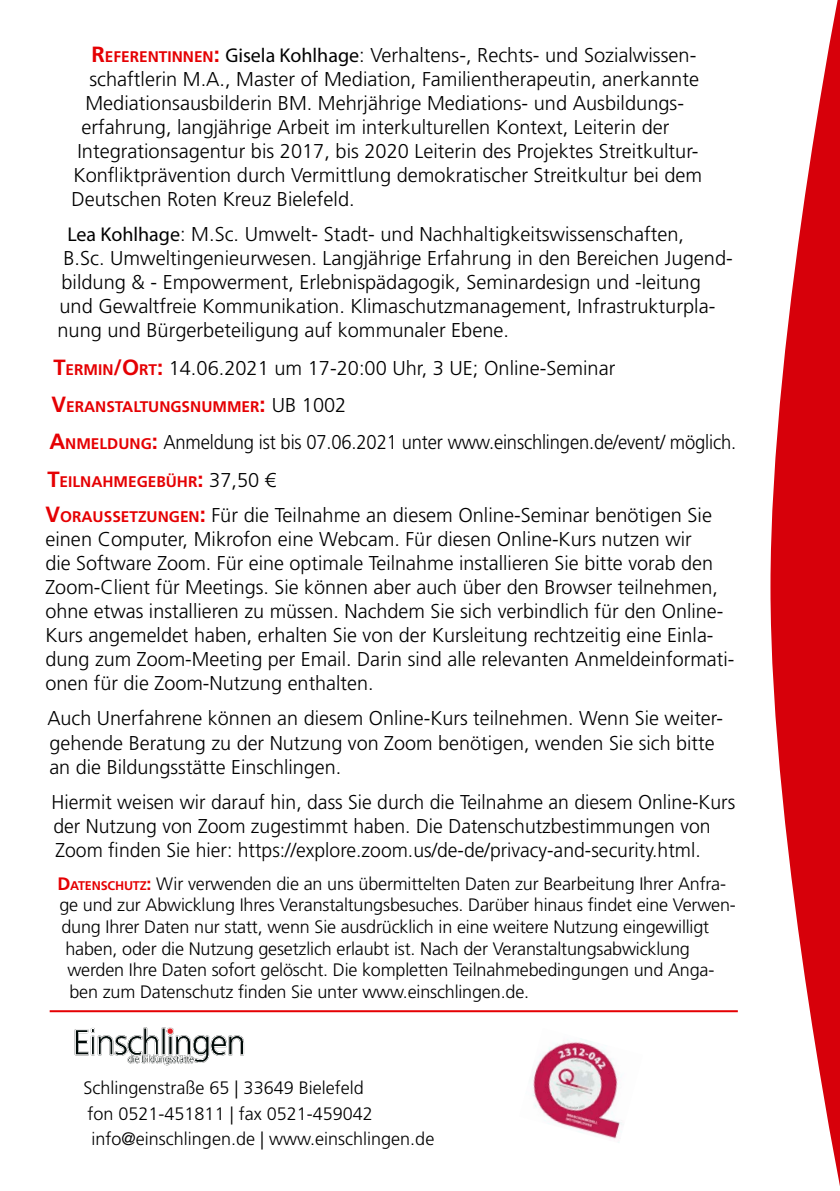
<style>
.page{position:relative;width:840px;height:1191px;background:#fff}
.page>*{position:absolute;margin:0;border:0;box-sizing:border-box;transform-origin:0 0}
.bedingungen{font:300 20px/24px "Frutiger LT Std";color:#000}
.bedingungen-2{font:300 20px "Frutiger LT Std";color:#000;scale:.92 1}
.daten{font:300 20px "Frutiger LT Std";color:#000}
.bedingungen-3{font:300 18px "Frutiger LT Std";letter-spacing:-.01em;color:#000}
.adresse{font:300 18px "Frutiger LT Std";color:#000}
.bedingungen-4{font:700 15.4px "Frutiger LT Std";color:#e50003}
.s1{font-weight:700;font-size:22px;color:#e50003}
.s2{font-weight:700;font-size:15.4px;color:#e50003}
.s3{font-family:"Myriad Pro";font-weight:400}
.s4{font-size:22px}
.s5{font-weight:300;font-size:20px;color:#000}
.s6{font-weight:700;color:#e50003}
.s7{font-weight:700;font-size:12.6px;color:#e50003}
</style>
<div class="page">
<img style="left:74px;top:1027px;width:171px;height:39px">
<img style="left:532px;top:1038px;width:90px;height:105px">
<hr style="left:50px;top:1010px;width:687px;height:2px;background:#e50003">
<svg style="left:770px;top:0;width:69px;height:1181px;fill:#d7000a"></svg>
<p class="bedingungen" style="left:91px;top:43px;width:606px"><span class="s1">R</span><span class="s2">EFERENTINNEN</span><span class="s1">:</span> <span class="s3">Gisela Kohlhage</span>: Verhaltens-, Rechts- und Sozialwissen-</p>
<p class="bedingungen" style="left:89px;top:67px;width:610px">schaftlerin M.A., Master of Mediation, Familientherapeutin, anerkannte</p>
<p class="bedingungen" style="left:85px;top:91px;width:599px">Mediationsausbilderin BM. Mehrjährige Mediations- und Ausbildungs-</p>
<p class="bedingungen" style="left:81px;top:115px;width:589px">erfahrung, langjä hrige Arbeit im interkulturellen Kontext, Leiterin der</p>
<p class="bedingungen" style="left:77px;top:139px;width:622px">Integrationsagentur bis 2017, bis 2020 Leiterin des Projektes Streitkultur-</p>
<p class="bedingungen" style="left:73px;top:163px;width:630px">Konfliktprävention durch Vermittlung demokratischer Streitkultur bei dem</p>
<p class="bedingungen" style="left:71px;top:187px;width:285px">Deutschen Roten Kreuz Bielefeld.</p>
<p class="bedingungen" style="left:67px;top:223px;width:618px"><span class="s3">Lea Kohlhage</span>: M.Sc. Umwelt- Stadt- und Nachhaltigkeitswissenschaften,</p>
<p class="bedingungen" style="left:63px;top:247px;width:670px">B.Sc. Umweltingenieurwesen. Langjährige Erfahrung in den Bereichen Jugend-</p>
<p class="bedingungen" style="left:61px;top:271px;width:640px">bildung &amp; - Empowerment, Erlebnispädagogik, Seminardesign und -leitung</p>
<p class="bedingungen" style="left:59px;top:295px;width:657px">und Gewaltfreie Kommunikation. Klimaschutzmanagement, Infrastrukturpla-</p>
<p class="bedingungen" style="left:57px;top:319px;width:453px">nung und Bürgerbeteiligung auf kommunaler Ebene.</p>
<p class="daten" style="left:53px;top:356px;width:563px"><span class="s1">T</span><span class="s2">ERMIN</span><span class="s1">/O</span><span class="s2">RT</span><span class="s1">:</span> 14.06.2021 um 17-20:00 Uhr, 3 UE; Online-Seminar</p>
<p class="bedingungen-4" style="left:51px;top:397px;width:296px"><span class="s4">V</span>ERANSTALTUNGSNUMMER<span class="s4">:</span> <span class="s5">UB 1002</span></p>
<p class="bedingungen-2" style="left:49px;top:431px;width:747px"><span class="s1">A</span><span class="s2">NMELDUNG</span><span class="s1">:</span> Anmeldung ist bis 07.06.2021 unter www.einschlingen.de/event/ möglich.</p>
<p class="bedingungen-4" style="left:47px;top:472px;width:230px"><span class="s4">T</span>EILNAHMEGEBÜHR<span class="s4">:</span> <span class="s5">37,50 €</span></p>
<p class="bedingungen" style="left:45px;top:503px;width:690px"><span class="s1">V</span><span class="s2">ORAUSSETZUNGEN</span><span class="s1">:</span> Für die Teilnahme an diesem Online-Seminar benötigen Sie einen Computer, Mikrofon eine Webcam. Für diesen Online-Kurs nutzen wir<br>die Software Zoom. Für eine optimale Teilnahme installieren Sie bitte vorab den Zoom-Client für Meetings. Sie können aber auch über den Browser teilnehmen, ohne etwas installieren zu müssen. Nachdem Sie sich verbindlich für den Online-Kurs angemeldet haben, erhalten Sie von der Kursleitung rechtzeitig eine Einla&shy;dung zum Zoom-Meeting per Email. Darin sind alle relevanten Anmeldeinformati&shy;onen für die Zoom-Nutzung enthalten.</p>
<p class="bedingungen" style="left:47px;top:707px;width:676px">Auch Unerfahrene können an diesem Online-Kurs teilnehmen. Wenn Sie weiter&shy;gehende Beratung zu der Nutzung von Zoom benötigen, wenden Sie sich bitte an die Bildungsstätte Einschlingen.</p>
<p class="bedingungen" style="left:51px;top:790px;width:685px">Hiermit weisen wir darauf hin, dass Sie durch die Teilnahme an diesem Online-Kurs der Nutzung von Zoom zugestimmt haben. Die Datenschutzbestimmungen von<br>Zoom finden Sie hier: https://explore.zoom.us/de-de/privacy-and-security.html.</p>
<p class="bedingungen-3" style="left:57px;top:873px;width:669px"><span class="s6">D</span><span class="s7">ATENSCHUTZ</span><span class="s6">:</span> Wir verwenden die an uns übermittelten Daten zur Bearbeitung Ihrer Anfra-</p>
<p class="bedingungen-3" style="left:59px;top:895px;width:677px">ge und zur Abwicklung Ihres Veranstaltungsbesuches. Darüber hinaus findet eine Verwen-</p>
<p class="bedingungen-3" style="left:61px;top:916px;width:649px">dung Ihrer Daten nur statt, wenn Sie ausdrücklich in eine weitere Nutzung eingewilligt</p>
<p class="bedingungen-3" style="left:65px;top:938px;width:625px">haben, oder die Nutzung gesetzlich erlaubt ist. Nach der Veranstaltungsabwicklung</p>
<p class="bedingungen-3" style="left:67px;top:960px;width:648px">werden Ihre Daten sofort gelöscht. Die kompletten Teilnahmebedingungen und Anga-</p>
<p class="bedingungen-3" style="left:69px;top:981px;width:461px">ben zum Datenschutz finden Sie unter www.einschlingen.de.</p>
<p class="bedingungen-3" style="left:83px;top:1077px;width:282px">Schlingenstraße 65 | 33649 Bielefeld</p>
<p class="adresse" style="left:87px;top:1103px;width:287px">fon 0521-451811 | fax 0521-459042</p>
<p class="adresse" style="left:91px;top:1128px;width:344px">info@einschlingen.de | www.einschlingen.de</p>
</div>
